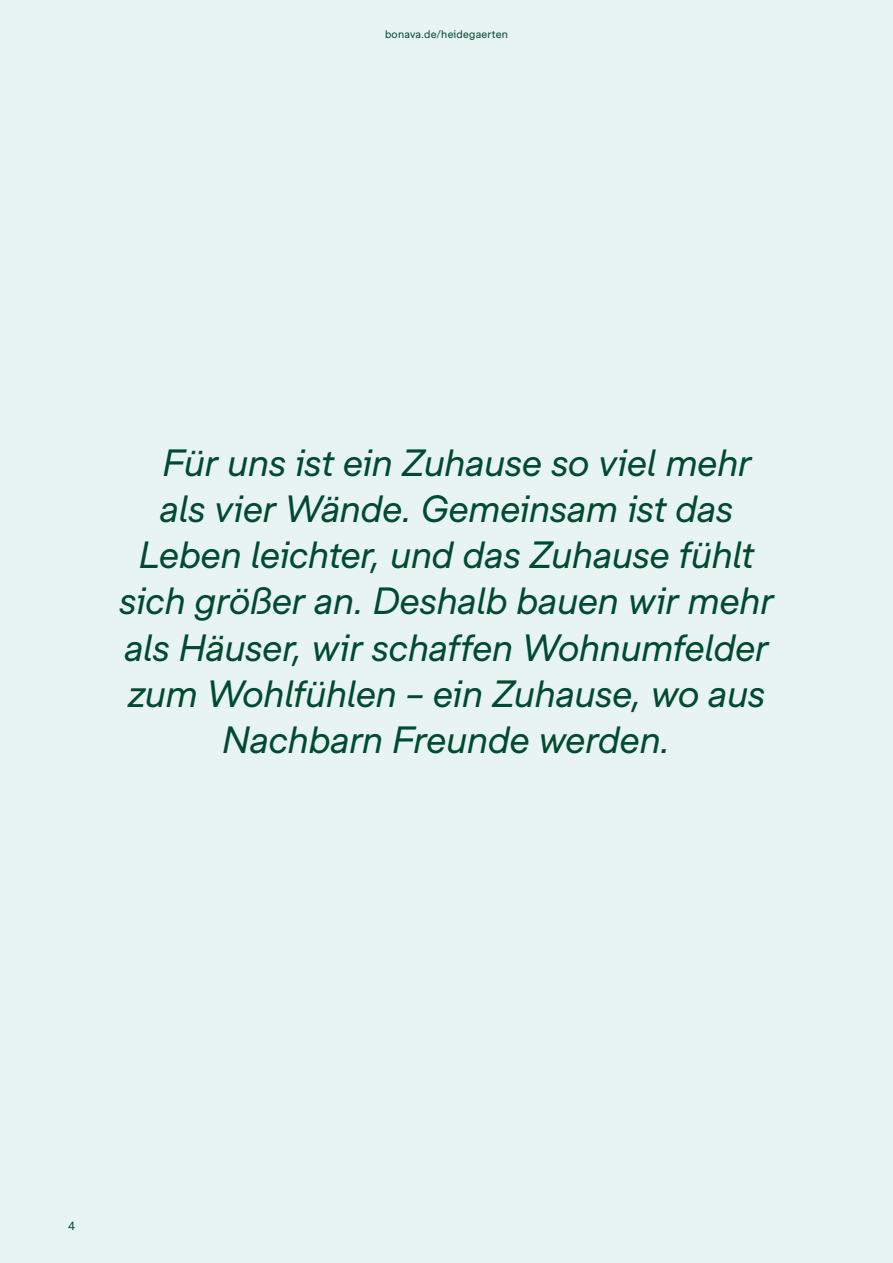
<style>
.page{position:relative;width:893px;height:1263px;background:#e8f4f1}
.page>*{position:absolute;margin:0;border:0;box-sizing:border-box;transform-origin:0 0}
.Text_24pt_italic{font:italic 36px/46.2px "Bonava Sans";letter-spacing:-.005em;color:#004a32;text-align:center}
.t1{font:11.25px "Bonava Sans";color:#004a32}
.t2{font:10.5px "Bonava Sans";letter-spacing:.02em;color:#004a32}
</style>
<div class="page">
<p class="t2" style="left:385px;top:28px;width:124px">bonava.de/heidegaerten</p>
<p class="Text_24pt_italic" style="left:119px;top:439px;width:656px">Für uns ist ein Zuhause so viel mehr<br>als vier Wände. Gemeinsam ist das Leben leichter, und das Zuhause fühlt sich größer an. Deshalb bauen wir mehr als Häuser, wir schaffen Wohnumfelder zum Wohlfühlen – ein Zuhause, wo aus Nachbarn Freunde werden.</p>
<p class="t1" style="left:68px;top:1219px;width:9px">4</p>
</div>
